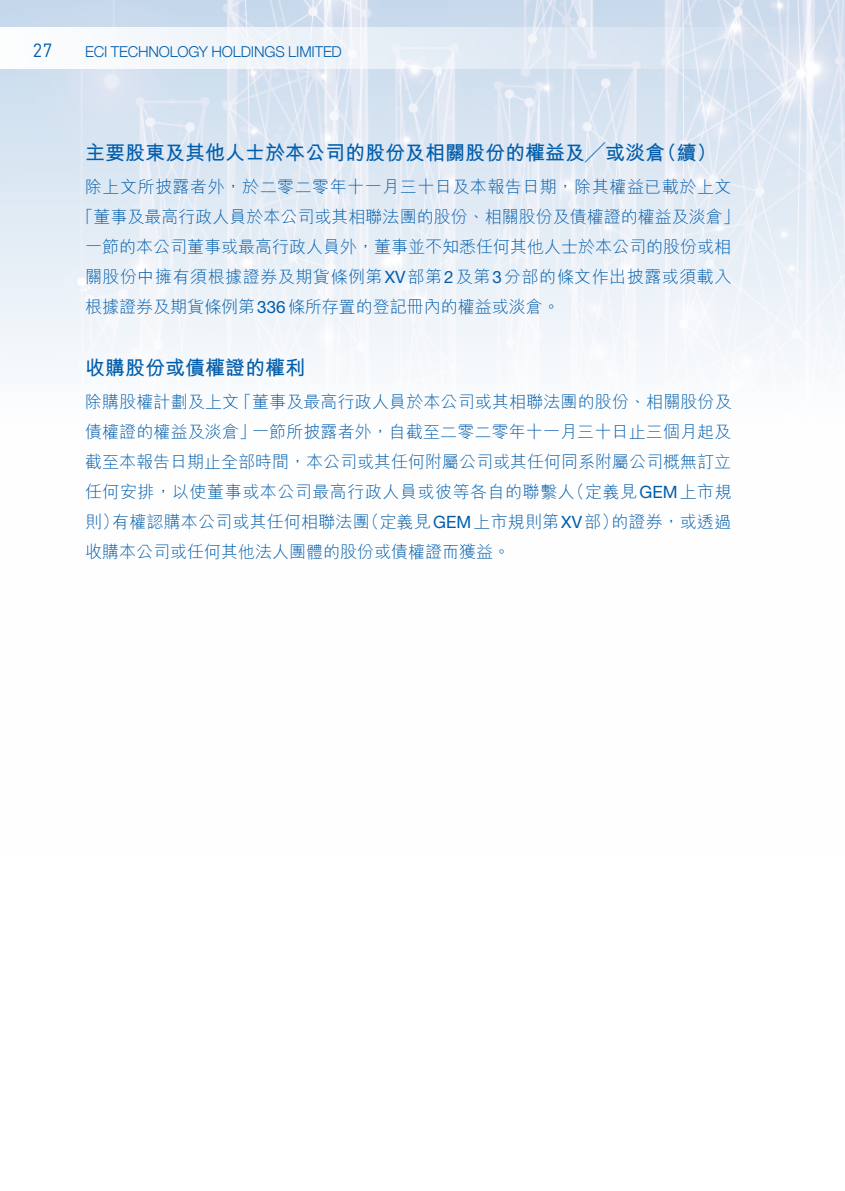
<style>
.page{position:relative;width:845px;height:1191px;background:#fff}
.page>*{position:absolute;margin:0;border:0;box-sizing:border-box;transform-origin:0 0}
.Subhead_1{font:700 20px "M Hei HK";color:#015dab}
.t1{font:18.8px "DIN";color:#015dab;scale:.95 1}
.Body_Text{font:300 17px/30px "M Hei HK";color:#015dab;text-align:justify}
.Body_Text-2{font:300 17px "M Hei HK";letter-spacing:.03em;color:#015dab}
.t2{font:300 15px "Helvetica Neue";letter-spacing:-.01em;color:#015dab}
.s1{font-family:"Helvetica Neue LT Std";font-weight:400}
</style>
<div class="page">
<img style="left:0;top:0;width:844px;height:365px">
<svg style="left:0;top:27px;width:845px;height:41px"></svg>
<p class="t1" style="left:33px;top:39px;width:22px">27</p>
<p class="t2" style="left:85px;top:39px;width:258px">ECI TECHNOLOGY HOLDINGS LIMITED</p>
<p class="Subhead_1" style="left:85px;top:138px;width:633px">主要股東及其他人士於本公司的股份及相關股份的權益及╱或淡倉（續）</p>
<p class="Body_Text-2" style="left:85px;top:178px;width:648px">除上文所披露者外，於二零二零年十一月三十日及本報告日期，除其權益已載於上文</p>
<p class="Body_Text" style="left:77px;top:201px;width:665px">「董事及最高行政人員於本公司或其相聯法團的股份、相關股份及債權證的權益及淡倉」</p>
<p class="Body_Text" style="left:85px;top:231px;width:648px">一節的本公司董事或最高行政人員外，董事並不知悉任何其他人士於本公司的股份或相</p>
<p class="Body_Text-2" style="left:85px;top:268px;width:648px">關股份中擁有須根據證券及期貨條例第<span class="s1">XV</span>部第<span class="s1">2</span>及第<span class="s1">3</span>分部的條文作出披露或須載入</p>
<p class="Body_Text" style="left:85px;top:291px;width:476px">根據證券及期貨條例第<span class="s1">336</span>條所存置的登記冊內的權益或淡倉。</p>
<p class="Subhead_1" style="left:85px;top:353px;width:221px">收購股份或債權證的權利</p>
<p class="Body_Text" style="left:85px;top:387px;width:648px">除購股權計劃及上文「董事及最高行政人員於本公司或其相聯法團的股份、相關股份及債權證的權益及淡倉」一節所披露者外，自截至二零二零年十一月三十日止三個月起及截至本報告日期止全部時間，本公司或其任何附屬公司或其任何同系附屬公司概無訂立任何安排，以使董事或本公司最高行政人員或彼等各自的聯繫人（定義見<span class="s1">GEM</span>上市規則）有權認購本公司或其任何相聯法團（定義見<span class="s1">GEM</span>上市規則第<span class="s1">XV</span>部）的證券，或透過收購本公司或任何其他法人團體的股份或債權證而獲益。</p>
</div>
